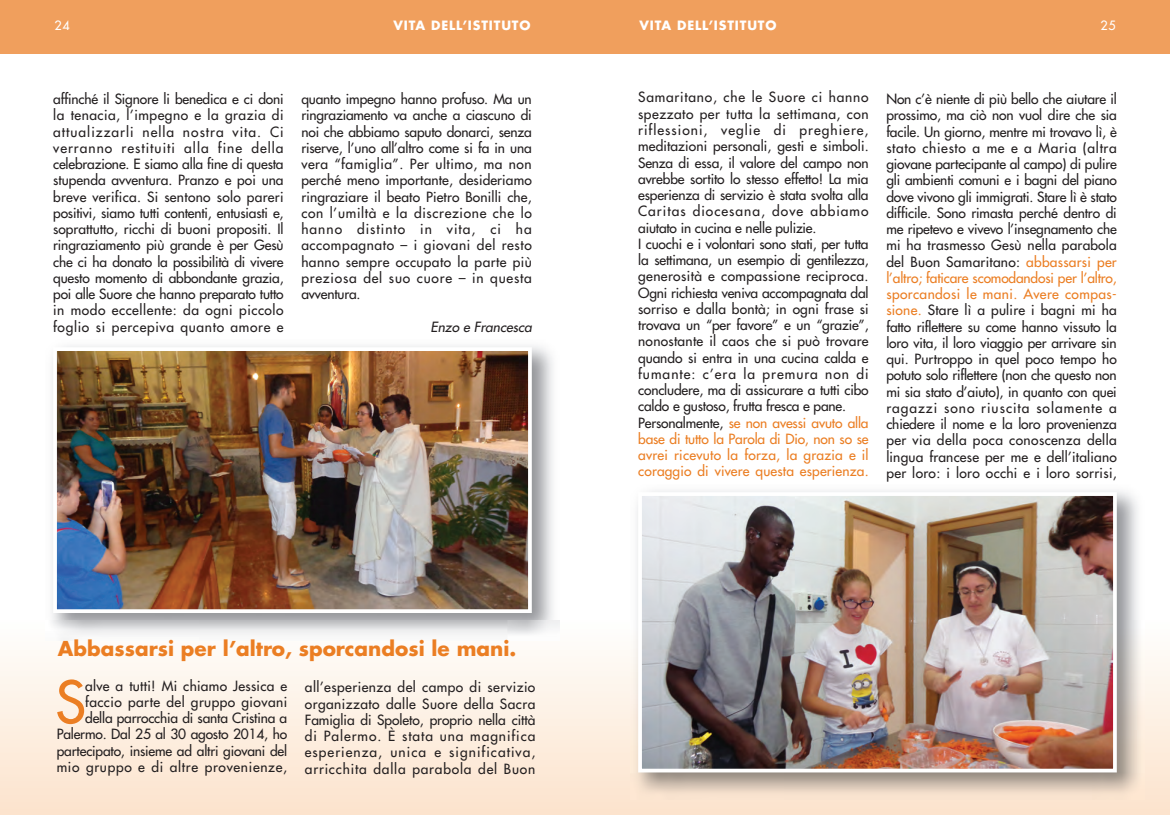
<style>
.page{position:relative;width:1170px;height:815px;background:#fff}
.page>*{position:absolute;margin:0;border:0;box-sizing:border-box;transform-origin:0 0}
.t1{font:56.88px "Futura";color:#eb7e23}
.t2{font:700 20px "Futura";color:#eb7e23}
.t3{font:13.75px/16.2px "Futura";letter-spacing:.01em;color:#231f20;text-align:justify}
.t4{font:13.75px/16.2px "Futura";letter-spacing:-.01em;color:#231f20}
.t5{font:italic 13.75px "Futura";color:#231f20}
.t6{font:700 12.5px "Futura";letter-spacing:.07em;color:#fff}
.t7{font:12.5px "Futura";color:#fff}
.s1{color:#eb7e23}
</style>
<div class="page">
<div style="left:585px;top:0;width:584px;height:53px;background:#f09f5d"></div>
<div style="left:0;top:620px;width:585px;height:195px;background:linear-gradient(to bottom,#fefffd,#fce3cc)"></div>
<div style="left:585px;top:620px;width:584px;height:195px;background:linear-gradient(to bottom,#fefffd,#fce3cc)"></div>
<div style="left:0;top:0;width:585px;height:53px;background:#f09f5d"></div>
<img style="left:45px;top:346px;width:514px;height:295px">
<img style="left:58px;top:352px;width:468px;height:256px">
<div style="left:53px;top:347px;width:478px;height:266px;border:4px solid #fff"></div>
<img style="left:630px;top:491px;width:514px;height:309px">
<img style="left:643px;top:497px;width:468px;height:270px">
<div style="left:638px;top:492px;width:478px;height:280px;border:4px solid #fff"></div>
<p class="t7" style="left:54px;top:19px;width:17px">24</p>
<p class="t6" style="left:393px;top:20px;width:139px">VITA DELL’ISTITUTO</p>
<p class="t6" style="left:639px;top:20px;width:139px">VITA DELL’ISTITUTO</p>
<p class="t7" style="left:1100px;top:19px;width:17px">25</p>
<p class="t3" style="left:53px;top:92px;width:232px">affinché il Signore li benedica e ci doni la tenacia, l’impegno e la grazia di attualizzarli nella nostra vita. Ci verranno restituiti alla fine della celebrazione. E siamo alla fine di questa stupenda avventura. Pranzo e poi una breve verifica. Si sentono solo pareri positivi, siamo tutti contenti, entusiasti e, soprattutto, ricchi di buoni propositi. Il ringraziamento più grande è per Gesù che ci ha donato la possibilità di vivere questo momento di abbondante grazia, poi alle Suore che hanno preparato tutto in modo eccellente: da ogni piccolo foglio si percepiva quanto amore e</p>
<p class="t3" style="left:301px;top:92px;width:232px">quanto impegno hanno profuso. Ma un ringraziamento va anche a ciascuno di noi che abbiamo saputo donarci, senza riserve, l’uno all’altro come si fa in una vera “famiglia”. Per ultimo, ma non perché meno importante, desideriamo ringraziare il beato Pietro Bonilli che, con l’umiltà e la discrezione che lo hanno distinto in vita, ci ha accompagnato – i giovani del resto hanno sempre occupato la parte più preziosa del suo cuore – in questa avventura.</p>
<p class="t5" style="left:430px;top:320px;width:105px">Enzo e Francesca</p>
<h2 class="t2" style="left:58px;top:639px;width:460px">Abbassarsi per l’altro, sporcandosi le mani.</h2>
<h1 class="t1" style="left:55px;top:674px;width:32px">S</h1>
<p class="t4" style="left:57px;top:678px;width:232px;text-align:right">alve a tutti! Mi chiamo Jessica e faccio parte del gruppo giovani della parrocchia di santa Cristina a Palermo. Dal 25 al 30 agosto 2014, ho partecipato, insieme ad altri giovani del mio gruppo e di altre provenienze,</p>
<p class="t3" style="left:305px;top:680px;width:232px">all’esperienza del campo di servizio organizzato dalle Suore della Sacra Famiglia di Spoleto, proprio nella città di Palermo. È stata una magnifica esperienza, unica e significativa, arricchita dalla parabola del Buon</p>
<p class="t4" style="left:638px;top:90px;width:232px">Samaritano, che le Suore ci hanno spezzato per tutta la settimana, con riflessioni, veglie di preghiere, meditazioni personali, gesti e simboli.<br>Senza di essa, il valore del campo non avrebbe sortito lo stesso effetto! La mia esperienza di servizio è stata svolta alla Caritas diocesana, dove abbiamo aiutato in cucina e nelle pulizie.<br>I cuochi e i volontari sono stati, per tutta la settimana, un esempio di gentilezza, generosità e compassione reciproca.<br>Ogni richiesta veniva accompagnata dal sorriso e dalla bontà; in ogni frase si trovava un “per favore” e un “grazie”, nonostante il caos che si può trovare quando si entra in una cucina calda e fumante: c’era la premura non di concludere, ma di assicurare a tutti cibo caldo e gustoso, frutta fresca e pane.<br>Personalmente, <span class="s1">se non avessi avuto alla base di tutto la Parola di Dio, non so se avrei ricevuto la forza, la grazia e il coraggio di vivere questa esperienza.</span></p>
<p class="t3" style="left:886px;top:92px;width:232px">Non c’è niente di più bello che aiutare il prossimo, ma ciò non vuol dire che sia facile. Un giorno, mentre mi trovavo lì, è stato chiesto a me e a Maria (altra giovane partecipante al campo) di pulire gli ambienti comuni e i bagni del piano dove vivono gli immigrati. Stare lì è stato difficile. Sono rimasta perché dentro di me ripetevo e vivevo l’insegnamento che mi ha trasmesso Gesù nella parabola del Buon Samaritano: <span class="s1">abbassarsi per l’altro; faticare scomodandosi per l’altro, sporcandosi le mani. Avere compas&shy;sione.</span> Stare lì a pulire i bagni mi ha fatto riflettere su come hanno vissuto la loro vita, il loro viaggio per arrivare sin qui. Purtroppo in quel poco tempo ho potuto solo riflettere (non che questo non mi sia stato d’aiuto), in quanto con quei ragazzi sono riuscita solamente a chiedere il nome e la loro provenienza per via della poca conoscenza della lingua francese per me e dell’italiano per loro: i loro occhi e i loro sorrisi,</p>
</div>
